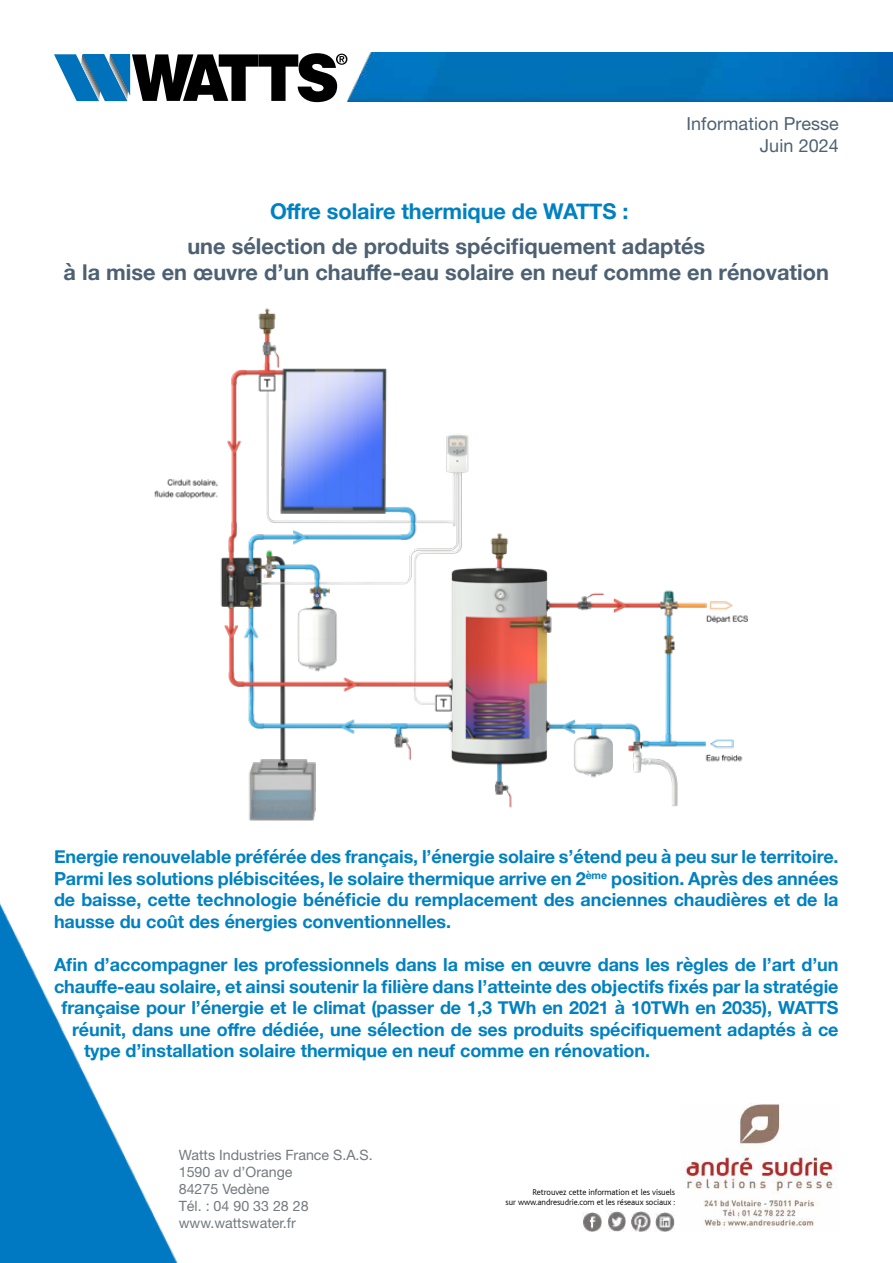
<style>
.page{position:relative;width:893px;height:1263px;background:#fff}
.page>*{position:absolute;margin:0;border:0;box-sizing:border-box;transform-origin:0 0}
.t1{font:700 21.75px/26.1px "Helvetica Neue";color:#4d6172;text-align:center}
.t2{font:700 21.75px "Helvetica Neue";letter-spacing:-.005em;color:#0081c1}
.t3{font:700 18px/21.6px "Helvetica Neue";letter-spacing:-.005em;color:#0081c1;text-align:justify}
.t4{font:18px/21.6px "Helvetica Neue";letter-spacing:.005em;color:#4d6172;text-align:right}
.t5{font:14.25px/17.1px "Helvetica Neue";color:#747a7e}
.t6{font:300 8.85px/9.4px "Bliss";letter-spacing:-.005em;color:#000;text-align:right}
</style>
<div class="page">
<img style="left:348px;top:53px;width:545px;height:48px">
<img style="left:0;top:902px;width:178px;height:361px">
<svg style="left:54px;top:53px;width:293px;height:49px"></svg>
<img style="left:582px;top:1212px;width:20px;height:19px">
<img style="left:608px;top:1212px;width:18px;height:19px">
<img style="left:631px;top:1212px;width:19px;height:19px">
<img style="left:655px;top:1212px;width:20px;height:19px">
<img style="left:682px;top:1104px;width:157px;height:125px">
<img style="left:154px;top:308px;width:593px;height:513px">
<p class="t4" style="left:686px;top:113px;width:154px">Information Presse<br>Juin 2024</p>
<p class="t2" style="left:270px;top:194px;width:360px">Offre solaire thermique de WATTS :</p>
<p class="t1" style="left:64px;top:233px;width:767px">une sélection de produits spécifiquement adaptés<br>à la mise en œuvre d’un chauffe-eau solaire en neuf comme en rénovation</p>
<p class="t3" style="left:54px;top:846px;width:786px">Energie renouvelable préférée des français, l’énergie solaire s’étend peu à peu sur le territoire.<br>Parmi les solutions plébiscitées, le solaire thermique arrive en 2<sup>ème</sup> position. Après des années de baisse, cette technologie bénéficie du remplacement des anciennes chaudières et de la hausse du coût des énergies conventionnelles.</p>
<p class="t3" style="left:54px;top:954px;width:786px">Afin d’accompagner les professionnels dans la mise en œuvre dans les règles de l’art d’un</p>
<p class="t3" style="left:54px;top:976px;width:786px">chauffe-eau solaire, et ainsi soutenir la filière dans l’atteinte des objectifs fixés par la stratégie</p>
<p class="t3" style="left:62px;top:997px;width:779px">française pour l’énergie et le climat (passer de 1,3 TWh en 2021 à 10TWh en 2035), WATTS</p>
<p class="t3" style="left:72px;top:1019px;width:768px">réunit, dans une offre dédiée, une sélection de ses produits spécifiquement adaptés à ce</p>
<p class="t3" style="left:84px;top:1040px;width:568px">type d’installation solaire thermique en neuf comme en rénovation.</p>
<p class="t5" style="left:179px;top:1146px;width:195px">Watts Industries France S.A.S.<br>1590 av d’Orange<br>84275 Vedène<br>Tél. : 04 90 33 28 28 www.wattswater.fr</p>
<p class="t6" style="left:505px;top:1187px;width:171px">Retrouvez cette information et les visuels<br>sur www.andresudrie.com et les réseaux sociaux :</p>
</div>
